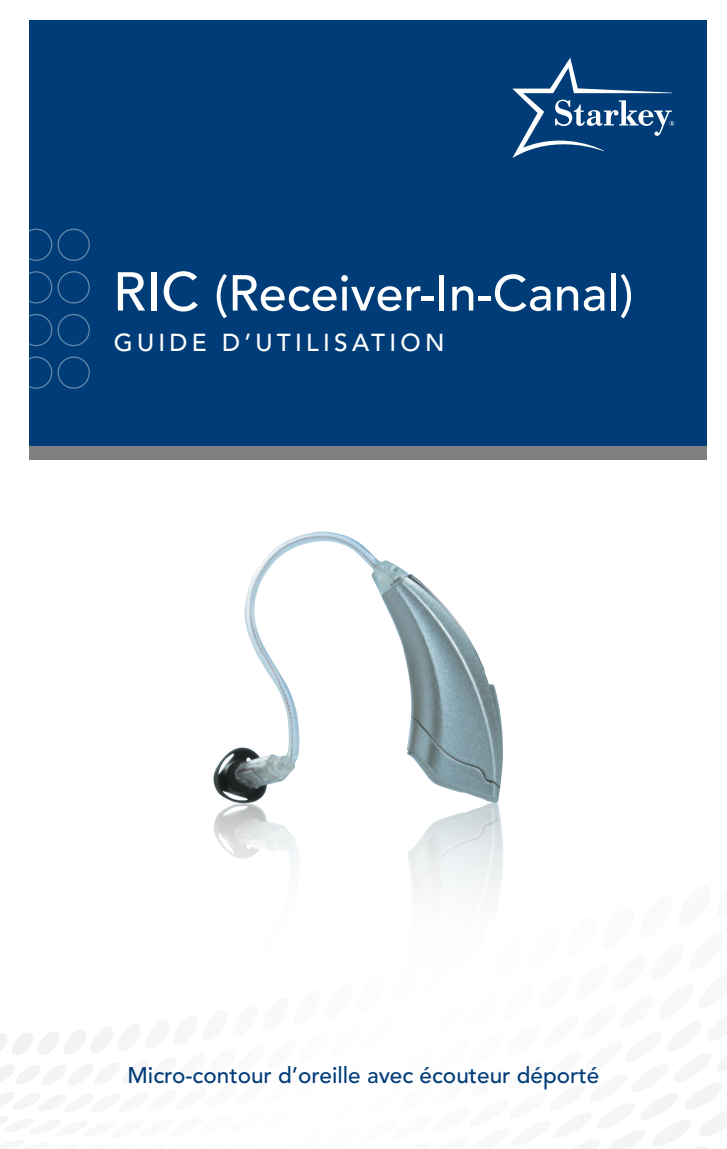
<style>
.page{position:relative;width:727px;height:1149px;background:#fff}
.page>*{position:absolute;margin:0;border:0;box-sizing:border-box;transform-origin:0 0}
.t1{font:500 50px "Avenir LT Std";color:#fff}
.t2{font:500 24.25px "Avenir LT Std";letter-spacing:.175em;color:#fff}
.t3{font:500 22.5px "Avenir LT Std";color:#003d78}
.s1{font-size:54px}
</style>
<div class="page">
<img style="left:213px;top:803px;width:290px;height:71px">
<img style="left:213px;top:531px;width:290px;height:272px">
<svg style="left:0;top:874px;width:727px;height:274px"></svg>
<div style="left:29px;top:407px;width:677px;height:52px;background:#808083"></div>
<div style="left:29px;top:21px;width:677px;height:425px;background:#003d78"></div>
<svg style="left:512px;top:58px;width:162px;height:100px"></svg>
<div style="left:57px;top:228px;width:33px;height:33px;border:1px solid #fff;border-radius:50%"></div>
<div style="left:20px;top:228px;width:32px;height:33px;border:1px solid #fff;border-radius:50%"></div>
<div style="left:57px;top:271px;width:33px;height:32px;border:1px solid #fff;border-radius:50%"></div>
<div style="left:20px;top:271px;width:32px;height:32px;border:1px solid #fff;border-radius:50%"></div>
<div style="left:57px;top:356px;width:33px;height:32px;border:1px solid #fff;border-radius:50%"></div>
<div style="left:20px;top:356px;width:32px;height:32px;border:1px solid #fff;border-radius:50%"></div>
<div style="left:57px;top:314px;width:33px;height:32px;border:1px solid #fff;border-radius:50%"></div>
<div style="left:20px;top:314px;width:32px;height:32px;border:1px solid #fff;border-radius:50%"></div>
<h1 class="t1" style="left:113px;top:264px;width:522px"><span class="s1">RIC</span> (Receiver-In-Canal)</h1>
<p class="t2" style="left:114px;top:328px;width:332px">gui de d’U TILISATION</p>
<p class="t3" style="left:127px;top:1061px;width:473px">Micro-contour d’oreille avec écouteur déporté</p>
</div>
